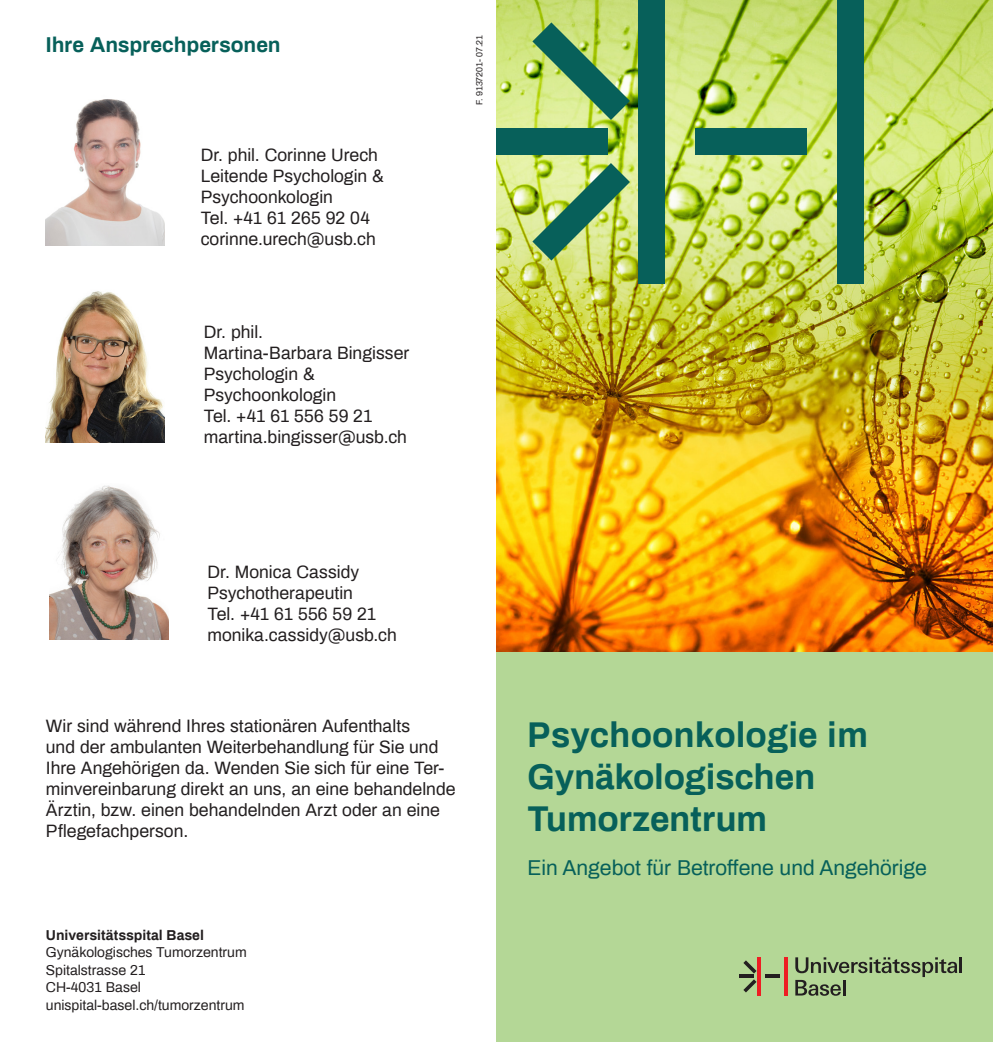
<style>
.page{position:relative;width:993px;height:1042px;background:#fff}
.page>*{position:absolute;margin:0;border:0;box-sizing:border-box;transform-origin:0 0}
.t1{font:700 35px "Archivo";letter-spacing:-.005em;color:#07605a}
.t2{font:21px "Archivo";color:#07605a}
.t3{font:700 21px "Archivo";letter-spacing:-.005em;color:#07605a}
.t4{font:17.5px/21px "Archivo";color:#231f20}
.t5{font:14px "Archivo";color:#231f20}
.t6{font:700 14px "Archivo";color:#231f20}
.t7{font:8.75px "Archivo";color:#231f20}
</style>
<div class="page">
<div style="left:496px;top:0;width:496px;height:1042px;background:#b4d796"></div>
<img style="left:496px;top:0;width:496px;height:651px">
<hr style="left:757px;top:957px;width:4px;height:38px;background:#ee1d23">
<hr style="left:784px;top:957px;width:3px;height:38px;background:#ee1d23">
<hr style="left:765px;top:974px;width:15px;height:4px;background:#231f20">
<hr style="left:738px;top:974px;width:15px;height:4px;background:#231f20">
<svg style="left:743px;top:960px;width:13px;height:13px"></svg>
<svg style="left:743px;top:979px;width:13px;height:13px"></svg>
<svg style="left:795px;top:957px;width:166px;height:39px"></svg>
<hr style="left:842px;top:980px;width:3px;height:15px;background:#231f20">
<div style="left:638px;top:0;width:26px;height:283px;background:#07605a"></div>
<div style="left:836px;top:0;width:27px;height:283px;background:#07605a"></div>
<div style="left:695px;top:128px;width:111px;height:27px;background:#07605a"></div>
<div style="left:496px;top:128px;width:111px;height:27px;background:#07605a"></div>
<svg style="left:532px;top:22px;width:97px;height:98px;background:#8fb970"></svg>
<svg style="left:532px;top:163px;width:97px;height:97px;background:#90b76c"></svg>
<img style="left:46px;top:99px;width:118px;height:146px">
<img style="left:46px;top:291px;width:118px;height:151px">
<img style="left:50px;top:485px;width:118px;height:155px">
<p class="t3" style="left:46px;top:30px;width:236px">Ihre Ansprechpersonen</p>
<p class="t4" style="left:200px;top:143px;width:179px">Dr. phil. Corinne Urech</p>
<p class="t4" style="left:200px;top:164px;width:185px">Leitende Psychologin &amp;</p>
<p class="t4" style="left:200px;top:185px;width:134px">Psychoonkologin</p>
<p class="t4" style="left:200px;top:206px;width:171px">Tel. +41 61 265 92 04</p>
<p class="t4" style="left:200px;top:227px;width:177px">corinne.urech@usb.ch</p>
<p class="t4" style="left:204px;top:320px;width:61px">Dr. phil.</p>
<p class="t4" style="left:204px;top:341px;width:207px">Martina-Barbara Bingisser</p>
<p class="t4" style="left:204px;top:362px;width:112px">Psychologin &amp;</p>
<p class="t4" style="left:204px;top:383px;width:134px">Psychoonkologin</p>
<p class="t4" style="left:204px;top:404px;width:170px">Tel. +41 61 556 59 21</p>
<p class="t4" style="left:204px;top:425px;width:205px">martina.bingisser@usb.ch</p>
<p class="t4" style="left:207px;top:560px;width:153px">Dr. Monica Cassidy</p>
<p class="t4" style="left:207px;top:581px;width:147px">Psychotherapeutin</p>
<p class="t4" style="left:207px;top:602px;width:170px">Tel. +41 61 556 59 21</p>
<p class="t4" style="left:207px;top:623px;width:191px">monika.cassidy@usb.ch</p>
<p class="t7" style="left:473px;top:105px;width:72px;rotate:-90deg">F. 9137201- 07.21</p>
<p class="t4" style="left:46px;top:714px;width:411px">Wir sind während Ihres stationären Aufenthalts<br>und der ambulanten Weiterbehandlung für Sie und Ihre Angehörigen da. Wenden Sie sich für eine Ter&shy;minvereinbarung direkt an uns, an eine behandelnde Ärztin, bzw. einen behandelnden Arzt oder an eine Pflegefachperson.</p>
<p class="t1" style="left:527px;top:709px;width:342px">Psychoonkologie im</p>
<p class="t1" style="left:527px;top:751px;width:289px">Gynäkologischen</p>
<p class="t1" style="left:527px;top:793px;width:241px">Tumorzentrum</p>
<p class="t2" style="left:527px;top:852px;width:400px">Ein Angebot für Betroffene und Angehörige</p>
<p class="t6" style="left:46px;top:924px;width:159px">Universitätsspital Basel</p>
<p class="t5" style="left:46px;top:942px;width:202px">Gynäkologisches Tumorzentrum</p>
<p class="t5" style="left:46px;top:959px;width:101px">Spitalstrasse 21</p>
<p class="t5" style="left:46px;top:977px;width:96px">CH-4031 Basel</p>
<p class="t5" style="left:46px;top:994px;width:200px">unispital-basel.ch/tumorzentrum</p>
</div>
